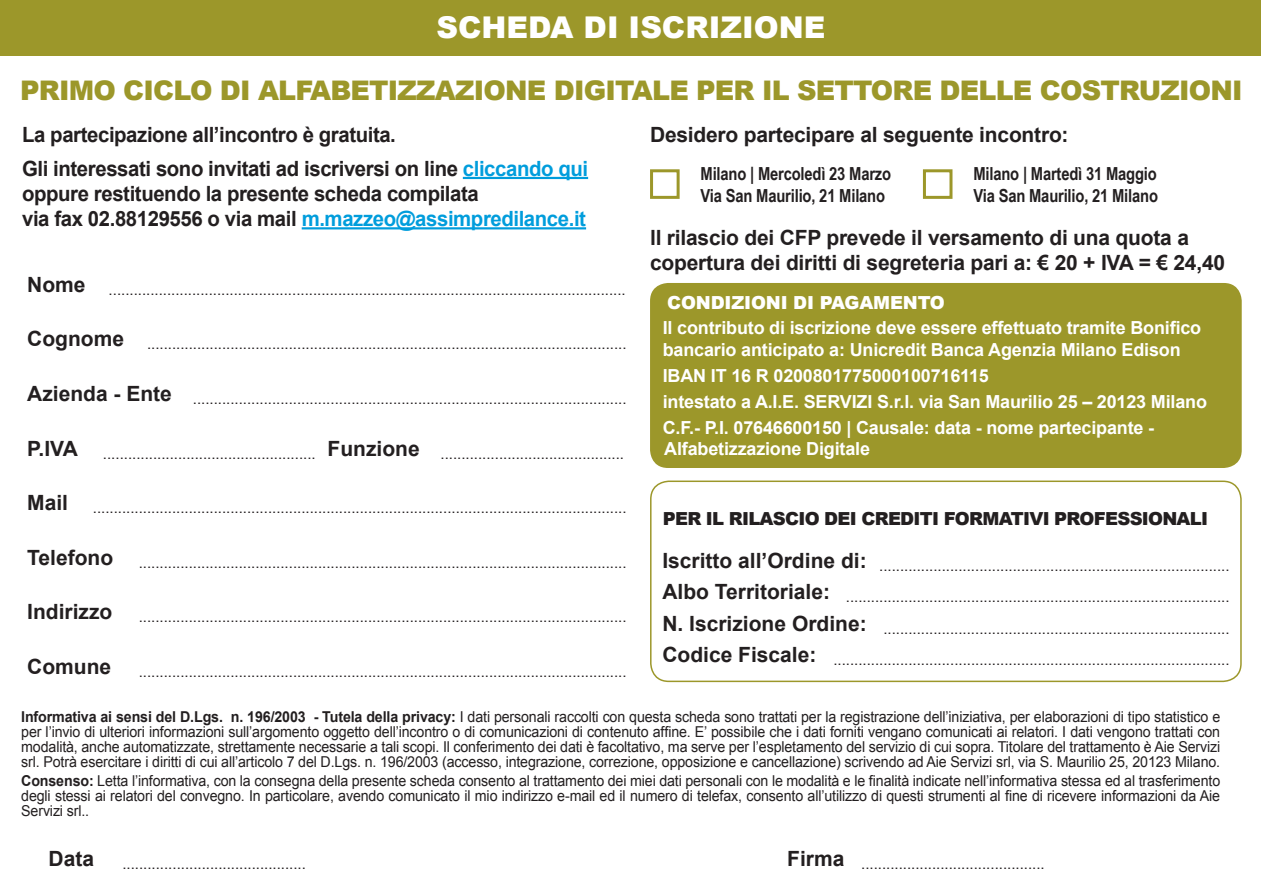
<style>
.page{position:relative;width:1263px;height:893px;background:#fff}
.page>*{position:absolute;margin:0;border:0;box-sizing:border-box;transform-origin:0 0}
.t1{font:900 30px "Arial";color:#fff}
.t2{font:900 27px "Arial";letter-spacing:-.03em;color:#9c972a}
.t3{font:700 21px/25.2px "Arial";letter-spacing:-.02em;color:#231f20}
.t4{font:700 18px/25.8px "Arial";letter-spacing:-.01em;color:#fff}
.t5{font:700 18px/22.2px "Arial Narrow";letter-spacing:-.01em;color:#231f20}
.t6{font:900 18px "Arial";letter-spacing:-.04em;color:#231f20}
.t7{font:900 18px "Arial";letter-spacing:-.01em;color:#fff}
.t8{font:15px "Arial";letter-spacing:-.01em;color:#231f20}
.t9{font:15px/15px "Arial";letter-spacing:-.01em;color:#231f20;text-align:justify;scale:.95 1}
.s1{color:#009ddc}
.s2{font-weight:700}
</style>
<div class="page">
<hr style="left:463px;top:177px;width:125px;height:2px;background:#009ddc">
<hr style="left:302px;top:227px;width:284px;height:2px;background:#009ddc">
<div style="left:1px;top:0;width:1260px;height:55px;background:#9c972a"></div>
<div style="left:650px;top:169px;width:30px;height:30px;border:3px solid #9c972a"></div>
<div style="left:923px;top:169px;width:29px;height:30px;border:3px solid #9c972a"></div>
<div style="left:650px;top:283px;width:592px;height:185px;background:#9c972a;border-radius:18px"></div>
<div style="left:650px;top:481px;width:592px;height:201px;border:2px solid #9c972a;border-radius:18px"></div>
<h1 class="t1" style="left:437px;top:6px;width:270px">SCHEDA DI ISCRIZIONE</h1>
<h2 class="t2" style="left:20px;top:71px;width:1224px">PRIMO CICLO DI ALFABETIZZAZIONE DIGITALE PER IL SETTORE DELLE COSTRUZIONI</h2>
<h3 class="t3" style="left:22px;top:118px;width:568px;line-height:33.8px">La partecipazione all’incontro è gratuita.<br>Gli interessati sono invitati ad iscriversi on line <span class="s1">cliccando qui</span></h3>
<h3 class="t3" style="left:22px;top:182px;width:565px">oppure restituendo la presente scheda compilata<br>via fax 02.88129556 o via mail <span class="s1">m.mazzeo@assimpredilance.it</span></h3>
<h3 class="t3" style="left:650px;top:123px;width:420px">Desidero partecipare al seguente incontro:</h3>
<p class="t5" style="left:700px;top:161px;width:192px">Milano | Mercoledì 23 Marzo<br>Via San Maurilio, 21 Milano</p>
<p class="t5" style="left:973px;top:161px;width:186px">Milano | Martedì 31 Maggio<br>Via San Maurilio, 21 Milano</p>
<h3 class="t3" style="left:650px;top:226px;width:577px">ll rilascio dei CFP prevede il versamento di una quota a copertura dei diritti di segreteria pari a: € 20 + IVA = € 24,40</h3>
<p class="t8" style="left:27px;top:280px;width:600px"><sup>Nome</sup> ............................................................................................................................</p>
<p class="t8" style="left:27px;top:334px;width:601px"><sup>Cognome</sup> ...................................................................................................................</p>
<p class="t8" style="left:27px;top:389px;width:601px"><sup>Azienda</sup> <sup>-</sup> <sup>Ente</sup> ........................................................................................................</p>
<p class="t8" style="left:27px;top:444px;width:598px"><sup>P.IVA</sup> ................................................... <sup>Funzione</sup> ............................................</p>
<p class="t7" style="left:667px;top:289px;width:279px">CONDIZIONI DI PAGAMENTO</p>
<p class="t4" style="left:663px;top:318px;width:540px;line-height:21.6px">Il contributo di iscrizione deve essere effettuato tramite Bonifico bancario anticipato a: Unicredit Banca Agenzia Milano Edison</p>
<p class="t4" style="left:663px;top:363px;width:546px">IBAN IT 16 R 0200801775000100716115<br>intestato a A.I.E. SERVIZI S.r.l. via San Maurilio 25 – 20123 Milano<br>C.F.- P.I. 07646600150 | Causale: data - nome partecipante -</p>
<p class="t4" style="left:664px;top:436px;width:207px">Alfabetizzazione Digitale</p>
<p class="t8" style="left:27px;top:498px;width:601px"><sup>Mail</sup> ................................................................................................................................</p>
<p class="t8" style="left:27px;top:553px;width:601px"><sup>Telefono</sup> .....................................................................................................................</p>
<p class="t8" style="left:27px;top:607px;width:601px"><sup>Indirizzo</sup> .....................................................................................................................</p>
<h3 class="t3" style="left:27px;top:655px;width:86px">Comune</h3>
<p class="t8" style="left:139px;top:662px;width:489px">.....................................................................................................................</p>
<p class="t6" style="left:663px;top:506px;width:173px">PER IL RILASCIO DEI</p>
<p class="t6" style="left:861px;top:506px;width:25px">CREDITI</p>
<p class="t6" style="left:944px;top:506px;width:14px">FOR</p>
<p class="t6" style="left:982px;top:506px;width:98px">MATIVI PROFE</p>
<p class="t6" style="left:1117px;top:506px;width:37px">SSION</p>
<p class="t6" style="left:1176px;top:506px;width:23px">ALI</p>
<p class="t8" style="left:662px;top:556px;width:569px"><sup>Iscritto</sup> <sup>all’Ordine</sup> <sup>di:</sup> ....................................................................................</p>
<p class="t8" style="left:662px;top:587px;width:569px"><sup>Albo</sup> <sup>Territoriale:</sup> ............................................................................................</p>
<p class="t8" style="left:662px;top:619px;width:569px"><sup>N.</sup> <sup>Iscrizione</sup> <sup>Ordine:</sup> ...................................................................................</p>
<p class="t8" style="left:662px;top:650px;width:569px"><sup>Codice</sup> <sup>Fiscale:</sup> ...............................................................................................</p>
<p class="t9" style="left:21px;top:709px;width:1264px"><span class="s2">Informativa ai sensi del D.Lgs. n. 196/2003 - Tutela della privacy:</span> I dati personali raccolti con questa scheda sono trattati per la registrazione dell’iniziativa, per elaborazioni di tipo statistico e per l’invio di ulteriori informazioni sull’argomento oggetto dell’incontro o di comunicazioni di contenuto affine. E’ possibile che i dati forniti vengano comunicati ai relatori. I dati vengono trattati con modalità, anche automatizzate, strettamente necessarie a tali scopi. Il conferimento dei dati è facoltativo, ma serve per l’espletamento del servizio di cui sopra. Titolare del trattamento è Aie Servizi srl. Potrà esercitare i diritti di cui all’articolo 7 del D.Lgs. n. 196/2003 (accesso, integrazione, correzione, opposizione e cancellazione) scrivendo ad Aie Servizi srl, via S. Maurilio 25, 20123 Milano.</p>
<p class="t9" style="left:21px;top:773px;width:1263px"><span class="s2">Consenso:</span> Letta l’informativa, con la consegna della presente scheda consento al trattamento dei miei dati personali con le modalità e le finalità indicate nell’informativa stessa ed al trasferimento degli stessi ai relatori del convegno. In particolare, avendo comunicato il mio indirizzo e-mail ed il numero di telefax, consento all’utilizzo di questi strumenti al fine di ricevere informazioni da Aie Servizi srl..</p>
<h3 class="t3" style="left:49px;top:846px;width:47px">Data</h3>
<p class="t8" style="left:122px;top:854px;width:185px">............................................</p>
<p class="t8" style="left:787px;top:854px;width:259px"><sup>Firma</sup> ............................................</p>
</div>
